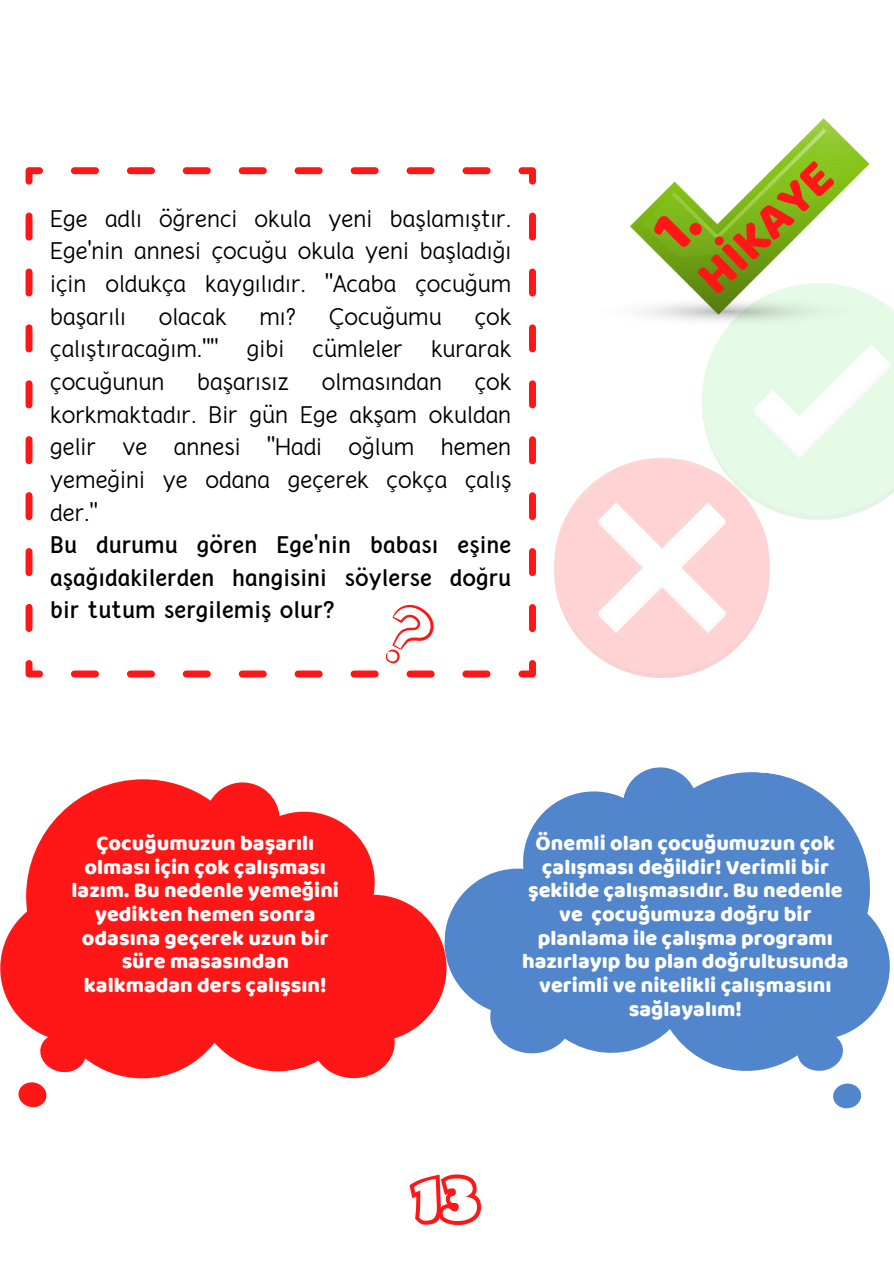
<style>
.page{position:relative;width:894px;height:1264px;background:#fff}
.page>*{position:absolute;margin:0;border:0;box-sizing:border-box;transform-origin:0 0}
.t1{font:58.2px "ZT Arturo Heavyoutline";color:#ff1616}
.t2{font:49.95px "Baloo";color:#ff1616}
.t3{font:21.6px/23.7px "Baloo";color:#fefefe;text-align:center}
.t4{font:21px/32.7px "Crusoe Text";color:#000;text-align:justify}
.t5{font:700 21px/32.7px "Crusoe Text";color:#000;text-align:justify}
</style>
<div class="page">
<svg style="left:26px;top:167px;width:509px;height:510px"></svg>
<svg style="left:0;top:779px;width:442px;height:299px;fill:#ff1616"></svg>
<svg style="left:19px;top:1082px;width:27px;height:25px"></svg>
<svg style="left:442px;top:767px;width:448px;height:304px;fill:#5186cd"></svg>
<svg style="left:833px;top:1083px;width:27px;height:25px"></svg>
<img style="left:554px;top:458px;width:215px;height:220px">
<svg style="left:384px;top:599px;width:50px;height:64px"></svg>
<img style="left:629px;top:119px;width:239px;height:208px">
<svg style="left:649px;top:213px;width:55px;height:42px;background:#7cb21f"></svg>
<p class="t4" style="left:50px;top:202px;width:462px">Ege adlı öğrenci okula yeni başlamıştır.<br>Ege'nin annesi çocuğu okula yeni başladığı için oldukça kaygılıdır. "Acaba çocuğum başarılı</p>
<p class="t4" style="left:159px;top:300px;width:69px">olacak</p>
<p class="t4" style="left:259px;top:300px;width:38px">mı?</p>
<p class="t4" style="left:329px;top:300px;width:114px">Çocuğumu</p>
<p class="t4" style="left:474px;top:300px;width:38px">çok</p>
<p class="t4" style="left:50px;top:332px;width:170px">çalıştıracağım.""</p>
<p class="t4" style="left:247px;top:332px;width:39px">gibi</p>
<p class="t4" style="left:312px;top:332px;width:92px">cümleler</p>
<p class="t4" style="left:431px;top:332px;width:82px">kurarak</p>
<p class="t4" style="left:50px;top:365px;width:116px">çocuğunun</p>
<p class="t4" style="left:197px;top:365px;width:94px">başarısız</p>
<p class="t4" style="left:322px;top:365px;width:122px">olmasından</p>
<p class="t4" style="left:50px;top:365px;width:462px;text-indent:424px">çok korkmaktadır. Bir gün Ege akşam okuldan gelir</p>
<p class="t4" style="left:122px;top:430px;width:26px">ve</p>
<p class="t4" style="left:174px;top:430px;width:68px">annesi</p>
<p class="t4" style="left:267px;top:430px;width:57px">"Hadi</p>
<p class="t4" style="left:348px;top:430px;width:67px">oğlum</p>
<p class="t4" style="left:50px;top:430px;width:462px;text-indent:390px">hemen yemeğini ye odana geçerek çokça çalış der."</p>
<p class="t5" style="left:50px;top:528px;width:462px">Bu durumu gören Ege'nin babası eşine aşağıdakilerden hangisini söylerse doğru bir tutum sergilemiş olur?</p>
<h2 class="t2" style="left:683px;top:263px;width:168px;rotate:-44deg">HİKAYE</h2>
<p class="t3" style="left:72px;top:830px;width:269px">Çocuğumuzun başarılı olması için çok çalışması lazım. Bu nedenle yemeğini yedikten hemen sonra odasına geçerek uzun bir süre masasından kalkmadan ders çalışsın!</p>
<p class="t3" style="left:522px;top:830px;width:328px">Önemli olan çocuğumuzun çok çalışması değildir! Verimli bir şekilde çalışmasıdır. Bu nedenle ve çocuğumuza doğru bir planlama ile çalışma programı hazırlayıp bu plan doğrultusunda verimli ve nitelikli çalışmasını sağlayalım!</p>
<h1 class="t1" style="left:413px;top:1165px;width:69px">13</h1>
</div>
